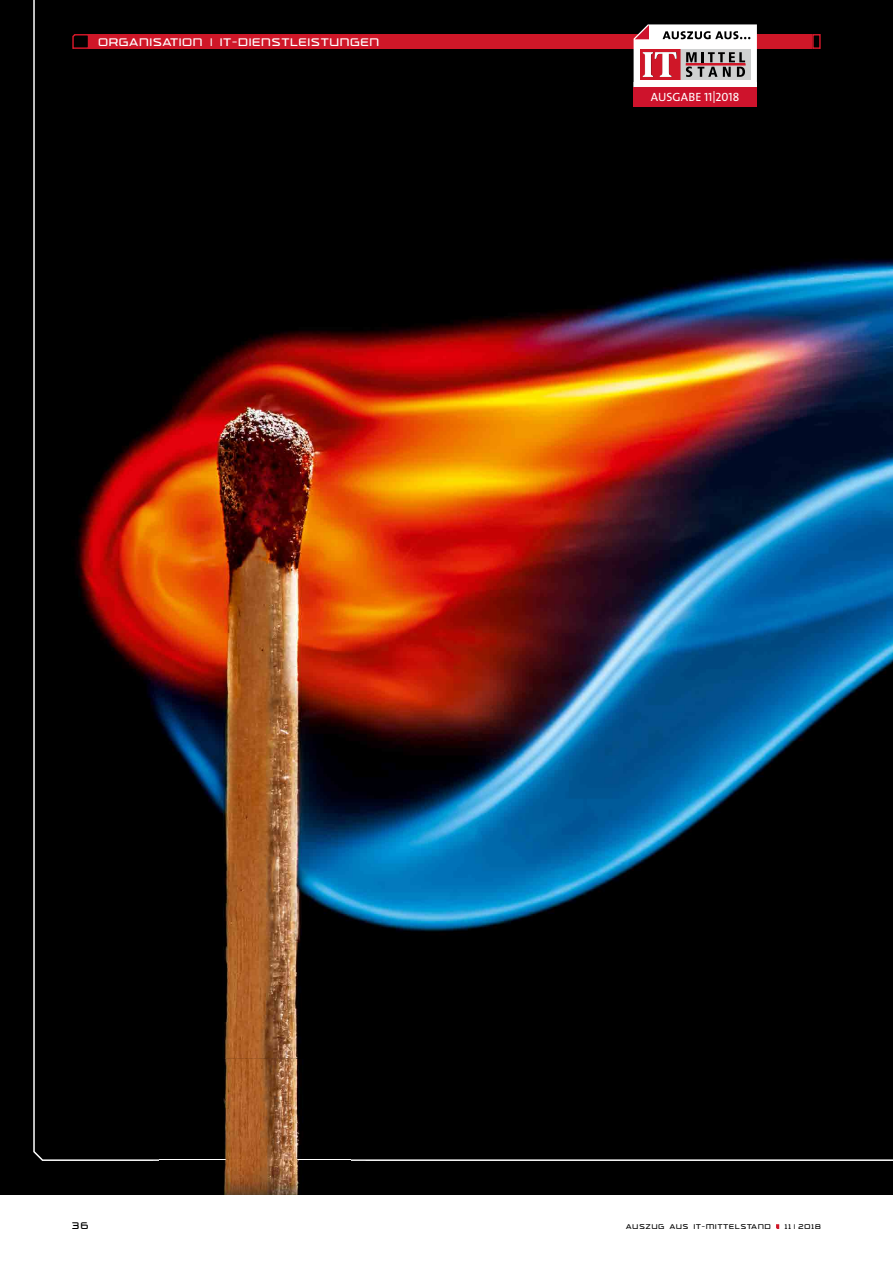
<style>
.page{position:relative;width:893px;height:1263px;background:#fff}
.page>*{position:absolute;margin:0;border:0;box-sizing:border-box;transform-origin:0 0}
.t1{font:12px "Trade Marker Light Alt";letter-spacing:.1em;color:#fff}
.t2{font:12px "The Sans Caps";letter-spacing:.005em;color:#fff}
.t3{font:10.5px "Trade Marker Light Alt";color:#000}
.t4{font:7.5px "Trade Marker Light Alt";letter-spacing:.14em;color:#000}
</style>
<div class="page">
<div style="left:0;top:0;width:893px;height:1195px;background:#000"></div>
<img style="left:33px;top:0;width:860px;height:1161px">
<svg style="left:776px;top:1224px;width:3px;height:5px"></svg>
<img style="left:159px;top:1059px;width:192px;height:100px">
<img style="left:159px;top:1159px;width:192px;height:2px">
<img style="left:153px;top:1161px;width:213px;height:34px">
<svg style="left:72px;top:24px;width:749px;height:82px;background:#391a1d"></svg>
<div style="left:634px;top:87px;width:123px;height:19px;background:#ce132c"></div>
<p class="t1" style="left:99px;top:35px;width:282px">ORGANISATION | IT-DIENSTLEISTUNGEN</p>
<p class="t2" style="left:651px;top:87px;width:90px">AUSGABE 11|2018</p>
<p class="t3" style="left:72px;top:1219px;width:17px">36</p>
<p class="t4" style="left:626px;top:1222px;width:146px">AUSZUG AUS IT-MITTELSTAND</p>
<p class="t4" style="left:785px;top:1222px;width:37px">11 | 2018</p>
</div>
